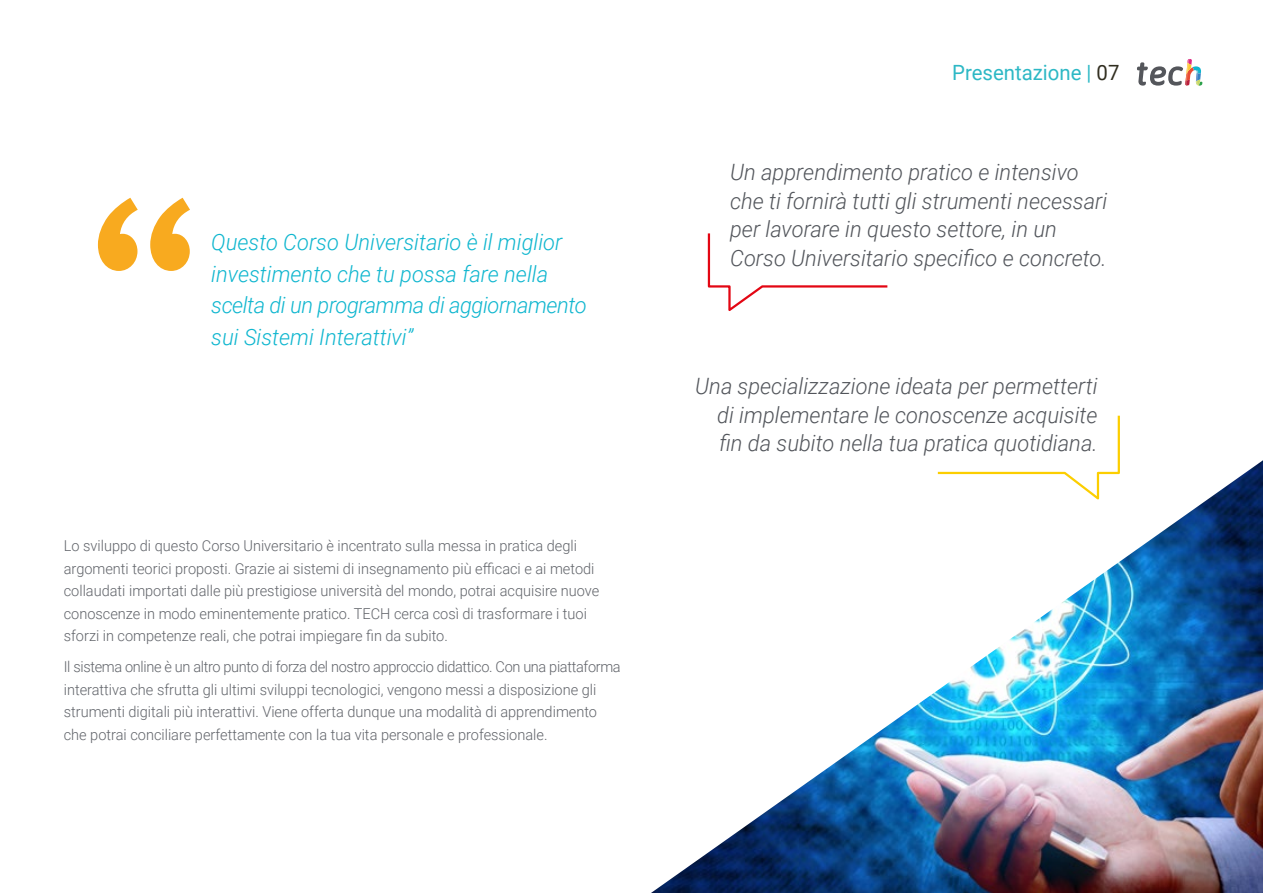
<style>
.page{position:relative;width:1263px;height:893px;background:#fff}
.page>*{position:absolute;margin:0;border:0;box-sizing:border-box;transform-origin:0 0}
.t1{font:italic 300 22.5px/28.5px "Roboto";color:#52555b;text-align:justify}
.t2{font:italic 300 22.5px/31.5px "Roboto";color:#0fb6cf}
.t3{font:21px "Roboto";color:#2db8c5}
.t4{font:300 15px/22.5px "Roboto";color:#61646a}
.s1{color:#312e20}
</style>
<div class="page">
<svg style="left:98px;top:198px;width:92px;height:73px"></svg>
<svg style="left:1117px;top:415px;width:3px;height:45px"></svg>
<svg style="left:707px;top:233px;width:181px;height:78px"></svg>
<svg style="left:1137px;top:59px;width:65px;height:27px"></svg>
<img style="left:651px;top:460px;width:612px;height:433px">
<h1 class="t2" style="left:211px;top:226px;width:377px">Questo Corso Universitario è il miglior investimento che tu possa fare nella scelta di un programma di aggiornamento sui Sistemi Interattivi”</h1>
<p class="t4" style="left:64px;top:534px;width:537px">Lo sviluppo di questo Corso Universitario è incentrato sulla messa in pratica degli argomenti teorici proposti. Grazie ai sistemi di insegnamento più efficaci e ai metodi collaudati importati dalle più prestigiose università del mondo, potrai acquisire nuove conoscenze in modo eminentemente pratico. TECH cerca così di trasformare i tuoi sforzi in competenze reali, che potrai impiegare fin da subito.</p>
<p class="t4" style="left:64px;top:655px;width:558px">Il sistema online è un altro punto di forza del nostro approccio didattico. Con una piattaforma interattiva che sfrutta gli ultimi sviluppi tecnologici, vengono messi a disposizione gli strumenti digitali più interattivi. Viene offerta dunque una modalità di apprendimento che potrai conciliare perfettamente con la tua vita personale e professionale.</p>
<h2 class="t3" style="left:952px;top:57px;width:169px">Presentazione | <span class="s1">07</span></h2>
<h1 class="t1" style="left:730px;top:157px;width:379px;text-align:left">Un apprendimento pratico e intensivo che ti fornirà tutti gli strumenti necessari per lavorare in questo settore, in un Corso Universitario specifico e concreto.</h1>
<h1 class="t1" style="left:717px;top:371px;width:382px;text-indent:-22px">Una specializzazione ideata per permetterti di implementare le conoscenze acquisite fin da subito nella tua pratica quotidiana.</h1>
</div>
